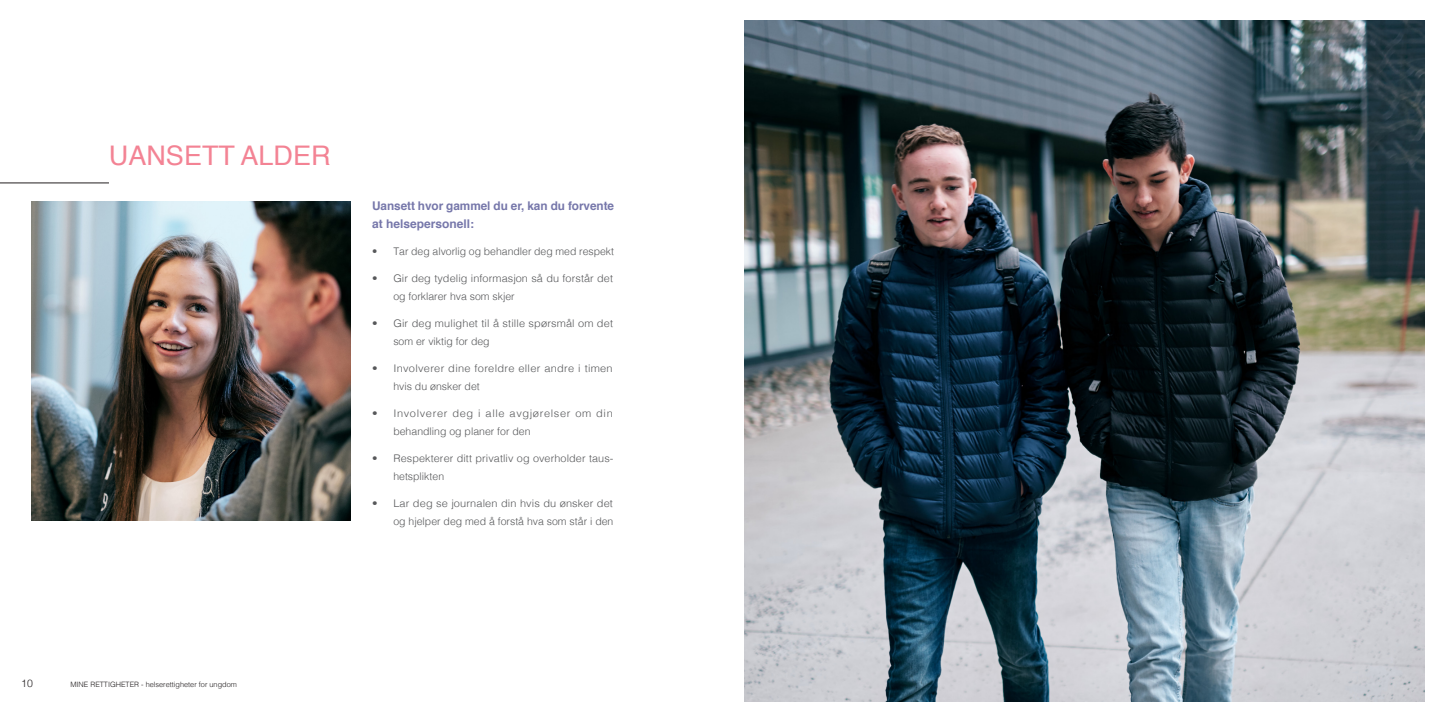
<style>
.page{position:relative;width:1446px;height:723px;background:#fff}
.page>*{position:absolute;margin:0;border:0;box-sizing:border-box;transform-origin:0 0}
.t1{font:27px "Helvetica";color:#f38394}
.Mengdetekst{font:700 12px/18px "Helvetica";letter-spacing:-.005em;color:#7677aa}
.Mengdetekst-2{font:300 10.5px/18px "Helvetica";letter-spacing:.01em;color:#57585a}
.Mengdetekst-3{font:300 10.5px/18px "Helvetica";letter-spacing:.01em;color:#57585a;scale:1.05 1}
.Mengdetekst-4{font:300 10.5px/18px "Helvetica";letter-spacing:.055em;color:#57585a;scale:1.05 1}
.Mengdetekst-5{font:300 10.5px/18px "Helvetica";letter-spacing:.01em;color:#57585a;scale:1.04 1}
.t2{font:300 10.5px "Helvetica";color:#231f20}
.t3{font:300 7.35px "Helvetica";color:#231f20}
</style>
<div class="page">
<hr style="left:0;top:183px;width:109px;height:1px;background:#231f20">
<img style="left:744px;top:21px;width:680px;height:680px">
<img style="left:32px;top:201px;width:319px;height:319px">
<p class="t1" style="left:109px;top:135px;width:223px">UANSETT ALDER</p>
<p class="Mengdetekst" style="left:372px;top:197px;width:243px">Uansett hvor gammel du er, kan du forvente at helsepersonell:</p>
<p class="Mengdetekst-2" style="left:372px;top:242px;width:243px">• Tar deg alvorlig og behandler deg med respekt</p>
<p class="Mengdetekst-2" style="left:393px;top:269px;width:221px;text-indent:-21px">• Gir deg tydelig informasjon så du forstår det og forklarer hva som skjer</p>
<p class="Mengdetekst-5" style="left:393px;top:314px;width:213px;text-indent:-21px">• Gir deg mulighet til å stille spørsmål om det som er viktig for deg</p>
<p class="Mengdetekst-3" style="left:393px;top:359px;width:210px;text-indent:-21px">• Involverer dine foreldre eller andre i timen hvis du ønsker det</p>
<p class="Mengdetekst-4" style="left:393px;top:404px;width:210px;text-indent:-21px">• Involverer deg i alle avgjørelser om din behandling og planer for den</p>
<p class="Mengdetekst-2" style="left:393px;top:449px;width:222px;text-indent:-21px">• Respekterer ditt privatliv og overholder taus&shy;hetsplikten</p>
<p class="Mengdetekst-3" style="left:372px;top:494px;width:231px;text-align:right">• Lar deg se journalen din hvis du ønsker det og hjelper deg med å forstå hva som står i den</p>
<p class="t2" style="left:21px;top:675px;width:13px">10</p>
<p class="t3" style="left:70px;top:678px;width:168px">MINE RETTIGHETER - helserettigheter for ungdom</p>
</div>
